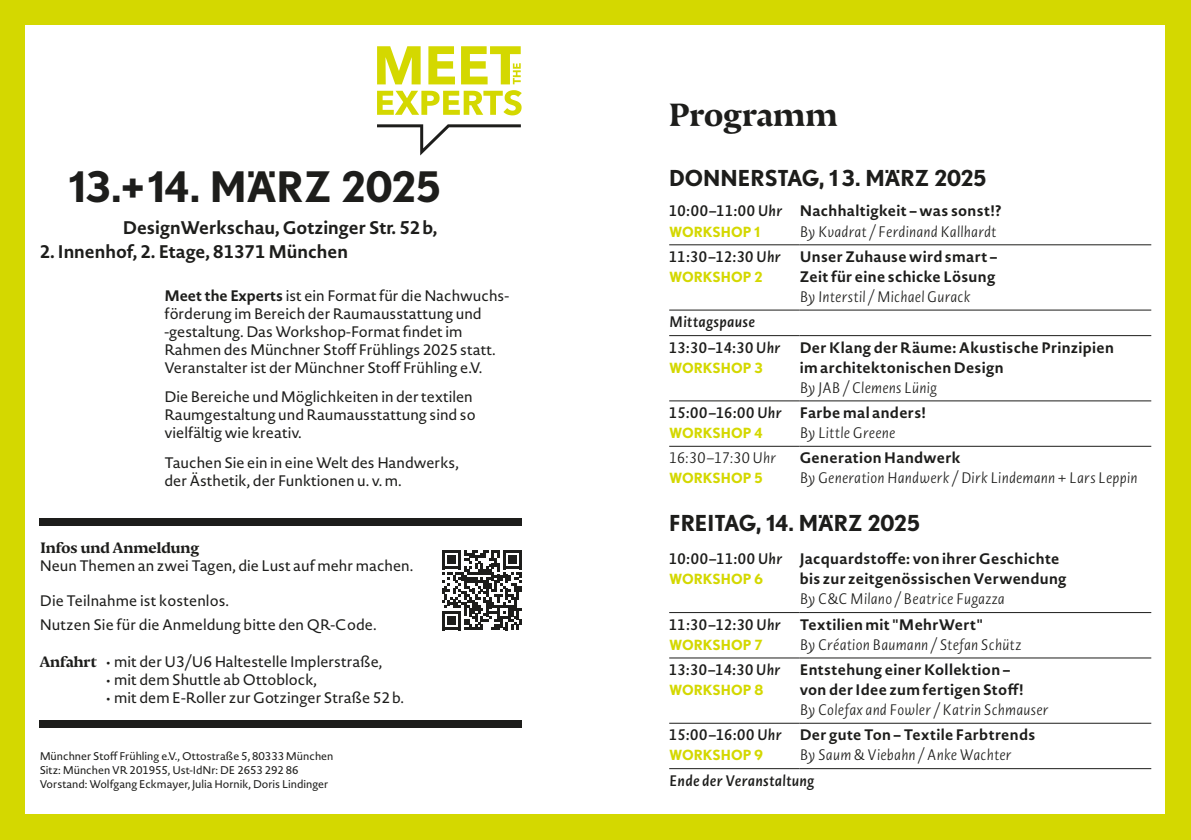
<style>
.page{position:relative;width:1191px;height:840px;background:#fff}
.page>*{position:absolute;margin:0;border:0;box-sizing:border-box;transform-origin:0 0}
.t1{font:700 42px "Nobel";color:#1d1d1b}
.t2{font:32px "Nocturno Display Std Bld";color:#1d1d1b}
.t3{font:700 22px "Nobel";color:#1d1d1b}
.t4{font:700 18px "Novel Sans Pro";color:#1d1d1b}
.t5{font:15px/18px "Novel Sans Pro";color:#1d1d1b}
.Thema_Speaker{font:700 15px/20px "Novel Sans Pro";letter-spacing:.025em;color:#1d1d1b}
.Thema_Speaker-2{font:italic 300 15px/20px "Novel Sans Pro";letter-spacing:.01em;color:#1d1d1b}
.Uhrzeit{font:italic 600 15px "Novel Sans Pro";letter-spacing:.015em;color:#1d1d1b}
.Bildbeschreibung{font:italic 300 15px "Novel Sans Pro";letter-spacing:.01em;color:#1d1d1b}
.t6{font:700 14px "Nobel";color:#d4d800}
.t7{font:11px "Novel Sans Pro";color:#1d1d1b}
.s1{font-weight:700}
.s2{font-family:"Nocturno Display Std Bld"}
.s3{font-weight:700;font-style:normal}
</style>
<div class="page">
<div style="left:0;top:0;width:1191px;height:839px;background:#d4d800"></div>
<div style="left:26px;top:26px;width:1139px;height:788px;background:#fff"></div>
<svg style="left:377px;top:46px;width:144px;height:38px"></svg>
<svg style="left:377px;top:90px;width:145px;height:25px"></svg>
<svg style="left:377px;top:124px;width:144px;height:31px"></svg>
<div style="left:40px;top:518px;width:482px;height:7px;background:#1d1d1b"></div>
<svg style="left:442px;top:550px;width:80px;height:80px"></svg>
<div style="left:40px;top:720px;width:482px;height:7px;background:#1d1d1b"></div>
<hr style="left:669px;top:244px;width:130px;height:1px;background:#1d1d1b">
<hr style="left:799px;top:244px;width:352px;height:1px;background:#1d1d1b">
<hr style="left:669px;top:309px;width:130px;height:1px;background:#1d1d1b">
<hr style="left:799px;top:309px;width:352px;height:1px;background:#1d1d1b">
<hr style="left:669px;top:335px;width:130px;height:1px;background:#1d1d1b">
<hr style="left:799px;top:335px;width:352px;height:1px;background:#1d1d1b">
<hr style="left:669px;top:400px;width:130px;height:1px;background:#1d1d1b">
<hr style="left:799px;top:400px;width:352px;height:1px;background:#1d1d1b">
<hr style="left:669px;top:445px;width:130px;height:1px;background:#1d1d1b">
<hr style="left:799px;top:445px;width:352px;height:1px;background:#1d1d1b">
<hr style="left:669px;top:722px;width:130px;height:1px;background:#1d1d1b">
<hr style="left:799px;top:722px;width:352px;height:1px;background:#1d1d1b">
<hr style="left:669px;top:767px;width:130px;height:1px;background:#1d1d1b">
<hr style="left:799px;top:767px;width:352px;height:1px;background:#1d1d1b">
<hr style="left:669px;top:612px;width:130px;height:1px;background:#1d1d1b">
<hr style="left:799px;top:612px;width:352px;height:1px;background:#1d1d1b">
<hr style="left:669px;top:657px;width:130px;height:1px;background:#1d1d1b">
<hr style="left:799px;top:657px;width:352px;height:1px;background:#1d1d1b">
<p class="t1" style="left:69px;top:162px;width:374px">13.+14. MÄRZ 2025</p>
<p class="t4" style="left:123px;top:214px;width:316px">DesignWerkschau, Gotzinger Str. 52 b,</p>
<p class="t4" style="left:40px;top:238px;width:310px">2. Innenhof, 2. Etage, 81371 München</p>
<p class="t5" style="left:164px;top:286px;width:346px"><span class="s1">Meet the Experts</span> ist ein Format für die Nachwuchs&shy;förderung im Bereich der Raumausstattung und -gestaltung. Das Workshop-Format findet im Rahmen des Münchner Stoff Frühlings 2025 statt.<br>Veranstalter ist der Münchner Stoff Frühling e.V.</p>
<p class="t5" style="left:164px;top:387px;width:313px">Die Bereiche und Möglichkeiten in der textilen<br>Raumgestaltung und Raumausstattung sind so vielfältig wie kreativ.</p>
<p class="t5" style="left:164px;top:453px;width:296px">Tauchen Sie ein in eine Welt des Handwerks, der Ästhetik, der Funktionen u. v. m.</p>
<p class="t5" style="left:40px;top:538px;width:375px"><span class="s2">Infos und Anmeldung<br></span>Neun Themen an zwei Tagen, die Lust auf mehr machen.</p>
<p class="t5" style="left:40px;top:591px;width:191px">Die Teilnahme ist kostenlos.</p>
<p class="t5" style="left:40px;top:615px;width:338px">Nutzen Sie für die Anmeldung bitte den QR-Code.</p>
<p class="t5" style="left:40px;top:652px;width:344px"><span class="s2">Anfahrt •</span> mit der U3/U6 Haltestelle Implerstraße,</p>
<p class="t5" style="left:106px;top:670px;width:213px"><span class="s2">•</span> mit dem Shuttle ab Ottoblock,</p>
<p class="t5" style="left:106px;top:688px;width:300px"><span class="s2">•</span> mit dem E-Roller zur Gotzinger Straße 52 b.</p>
<p class="t7" style="left:40px;top:748px;width:295px">Münchner Stoff Frühling e.V., Ottostraße 5, 80333 München</p>
<p class="t7" style="left:40px;top:762px;width:260px">Sitz: München VR 201955, Ust-IdNr: DE 2653 292 86</p>
<p class="t7" style="left:40px;top:776px;width:290px">Vorstand: Wolfgang Eckmayer, Julia Hornik, Doris Lindinger</p>
<p class="t2" style="left:669px;top:94px;width:170px">Programm</p>
<p class="t3" style="left:669px;top:165px;width:319px">DONNERSTAG, 1 3. MÄRZ 2025</p>
<p class="Uhrzeit" style="left:669px;top:200px;width:115px">10:00–11:00 Uhr</p>
<p class="t6" style="left:669px;top:223px;width:92px">WORKSHOP 1</p>
<p class="Thema_Speaker-2" style="left:799px;top:201px;width:203px"><span class="s3">Nachhaltigkeit – was sonst!?<br></span>By Kvadrat / Ferdinand Kallhardt</p>
<p class="Uhrzeit" style="left:669px;top:246px;width:113px">11:30–12:30 Uhr</p>
<p class="t6" style="left:669px;top:268px;width:95px">WORKSHOP 2</p>
<p class="Thema_Speaker" style="left:799px;top:246px;width:199px">Unser Zuhause wird smart –<br>Zeit für eine schicke Lösung</p>
<p class="Thema_Speaker-2" style="left:799px;top:286px;width:172px">By Interstil / Michael Gurack</p>
<p class="Uhrzeit" style="left:669px;top:311px;width:87px">Mittagspause</p>
<p class="Uhrzeit" style="left:669px;top:336px;width:113px">13:30–14:30 Uhr</p>
<p class="t6" style="left:669px;top:359px;width:95px">WORKSHOP 3</p>
<p class="Thema_Speaker" style="left:799px;top:337px;width:316px">Der Klang der Räume: Akustische Prinzipien im architektonischen Design</p>
<p class="Thema_Speaker-2" style="left:799px;top:377px;width:139px">By JAB / Clemens Lünig</p>
<p class="Uhrzeit" style="left:669px;top:402px;width:114px">15:00–16:00 Uhr</p>
<p class="t6" style="left:669px;top:424px;width:95px">WORKSHOP 4</p>
<p class="Thema_Speaker" style="left:799px;top:402px;width:128px">Farbe mal anders!</p>
<p class="Thema_Speaker-2" style="left:799px;top:422px;width:97px">By Little Greene</p>
<p class="Bildbeschreibung" style="left:669px;top:447px;width:109px">16:30–17:30 Uhr</p>
<p class="t6" style="left:669px;top:469px;width:95px">WORKSHOP 5</p>
<p class="Thema_Speaker" style="left:799px;top:447px;width:162px">Generation Handwerk</p>
<p class="Thema_Speaker-2" style="left:799px;top:467px;width:339px">By Generation Handwerk / Dirk Lindemann + Lars Leppin</p>
<p class="t3" style="left:669px;top:510px;width:252px">FREITAG, 14. MÄRZ 2025</p>
<p class="Uhrzeit" style="left:669px;top:548px;width:115px">10:00–11:00 Uhr</p>
<p class="t6" style="left:669px;top:570px;width:95px">WORKSHOP 6</p>
<p class="Thema_Speaker" style="left:799px;top:548px;width:268px">Jacquardstoffe: von ihrer Geschichte bis zur zeitgenössischen Verwendung</p>
<p class="Thema_Speaker-2" style="left:799px;top:588px;width:207px">By C&amp;C Milano / Beatrice Fugazza</p>
<p class="Uhrzeit" style="left:669px;top:613px;width:113px">11:30–12:30 Uhr</p>
<p class="t6" style="left:669px;top:636px;width:95px">WORKSHOP 7</p>
<p class="Thema_Speaker" style="left:799px;top:613px;width:184px">Textilien mit "MehrWert"</p>
<p class="Thema_Speaker-2" style="left:799px;top:634px;width:223px">By Création Baumann / Stefan Schütz</p>
<p class="Uhrzeit" style="left:669px;top:658px;width:113px">13:30–14:30 Uhr</p>
<p class="t6" style="left:669px;top:681px;width:95px">WORKSHOP 8</p>
<p class="Thema_Speaker" style="left:799px;top:659px;width:225px">Entstehung einer Kollektion – von der Idee zum fertigen Stoff!</p>
<p class="Thema_Speaker-2" style="left:799px;top:699px;width:250px">By Colefax and Fowler / Katrin Schmauser</p>
<p class="Thema_Speaker" style="left:799px;top:724px;width:237px">Der gute Ton – Textile Farbtrends</p>
<p class="Thema_Speaker-2" style="left:799px;top:744px;width:214px">By Saum &amp; Viebahn / Anke Wachter</p>
<p class="Uhrzeit" style="left:669px;top:769px;width:146px">Ende der Veranstaltung</p>
<p class="Uhrzeit" style="left:669px;top:724px;width:114px">15:00–16:00 Uhr</p>
<p class="t6" style="left:669px;top:746px;width:95px">WORKSHOP 9</p>
</div>
